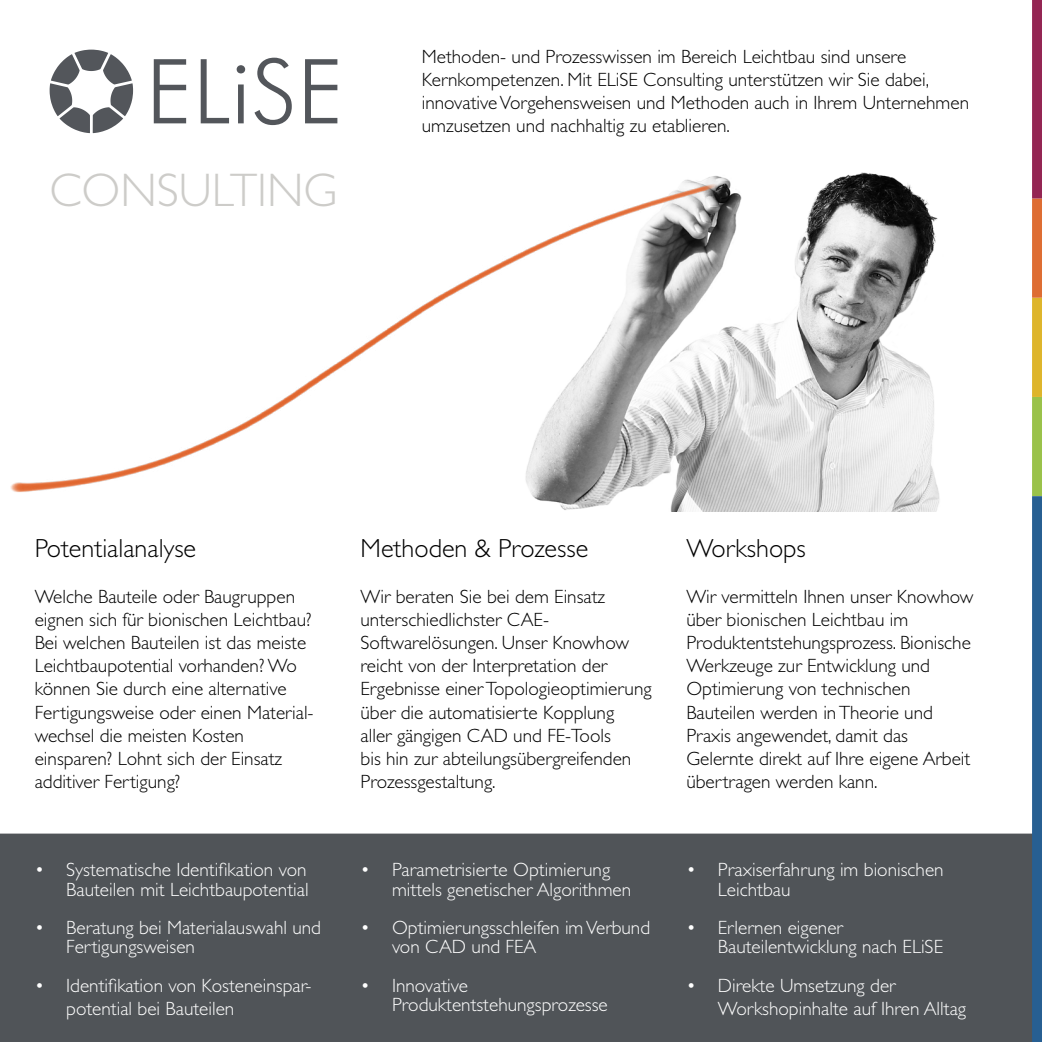
<style>
.page{position:relative;width:1042px;height:1042px;background:#fff}
.page>*{position:absolute;margin:0;border:0;box-sizing:border-box;transform-origin:0 0}
.t1{font:300 47.25px "Gill Sans Std";color:#cdccc9}
.t2{font:300 26.25px "Gill Sans Std";color:#000}
.t3{font:300 19.25px/23.1px "Gill Sans Std";color:#000}
.t4{font:300 19.25px/19.2px "Gill Sans Std";color:#fff}
</style>
<div class="page">
<div style="left:0;top:833px;width:1032px;height:209px;background:#505458"></div>
<svg style="left:154px;top:58px;width:183px;height:67px"></svg>
<svg style="left:50px;top:50px;width:83px;height:83px"></svg>
<svg style="left:1032px;top:0;width:10px;height:1042px;background:#6b686d"></svg>
<img style="left:561px;top:172px;width:379px;height:340px">
<img style="left:10px;top:181px;width:720px;height:326px">
<h1 class="t1" style="left:50px;top:163px;width:289px">CONSULTING</h1>
<p class="t3" style="left:422px;top:45px;width:549px">Methoden- und Prozesswissen im Bereich Leichtbau sind unsere Kernkompetenzen. Mit ELiSE Consulting unterstützen wir Sie dabei, innovative Vorgehensweisen und Methoden auch in Ihrem Unternehmen umzusetzen und nachhaltig zu etablieren.</p>
<h2 class="t2" style="left:35px;top:533px;width:163px">Potentialanalyse</h2>
<p class="t3" style="left:35px;top:585px;width:280px">Welche Bauteile oder Baugruppen eignen sich für bionischen Leichtbau?<br>Bei welchen Bauteilen ist das meiste Leichtbaupotential vorhanden? Wo können Sie durch eine alternative Fertigungsweise oder einen Material&shy;wechsel die meisten Kosten einsparen? Lohnt sich der Einsatz additiver Fertigung?</p>
<p class="t4" style="left:35px;top:860px;width:275px;text-align:right">• Systematische Identifikation von<br>Bauteilen mit Leichtbaupotential</p>
<p class="t4" style="left:66px;top:918px;width:256px;text-indent:-31px">• Beratung bei Materialauswahl und<br>Fertigungsweisen</p>
<p class="t4" style="left:66px;top:974px;width:247px;line-height:23.1px;text-indent:-31px">• Identifikation von Kosteneinspar&shy;potential bei Bauteilen</p>
<h2 class="t2" style="left:360px;top:533px;width:229px">Methoden &amp; Prozesse</h2>
<p class="t3" style="left:360px;top:585px;width:293px">Wir beraten Sie bei dem Einsatz unterschiedlichster CAE-<br>Softwarelösungen. Unser Knowhow reicht von der Interpretation der<br>Ergebnisse einer Topologieoptimierung über die automatisierte Kopplung<br>aller gängigen CAD und FE-Tools<br>bis hin zur abteilungsübergreifenden<br>Prozessgestaltung.</p>
<p class="t4" style="left:392px;top:860px;width:241px;text-indent:-31px">• Parametrisierte Optimierung mittels genetischer Algorithmen</p>
<p class="t4" style="left:392px;top:918px;width:260px;text-indent:-31px">• Optimierungsschleifen im Verbund von CAD und FEA</p>
<p class="t4" style="left:392px;top:976px;width:217px;text-indent:-31px">• Innovative<br>Produktentstehungsprozesse</p>
<h2 class="t2" style="left:686px;top:533px;width:121px">Workshops</h2>
<p class="t3" style="left:686px;top:585px;width:289px">Wir vermitteln Ihnen unser Knowhow über bionischen Leichtbau im<br>Produktentstehungsprozess. Bionische<br>Werkzeuge zur Entwicklung und<br>Optimierung von technischen<br>Bauteilen werden in Theorie und<br>Praxis angewendet, damit das<br>Gelernte direkt auf Ihre eigene Arbeit übertragen werden kann.</p>
<p class="t4" style="left:718px;top:860px;width:227px;text-indent:-31px">• Praxiserfahrung im bionischen<br>Leichtbau</p>
<p class="t4" style="left:718px;top:918px;width:227px;text-indent:-31px">• Erlernen eigener<br>Bauteilentwicklung nach ELiSE</p>
<p class="t4" style="left:718px;top:974px;width:250px;line-height:23.1px;text-indent:-31px">• Direkte Umsetzung der<br>Workshopinhalte auf Ihren Alltag</p>
</div>
